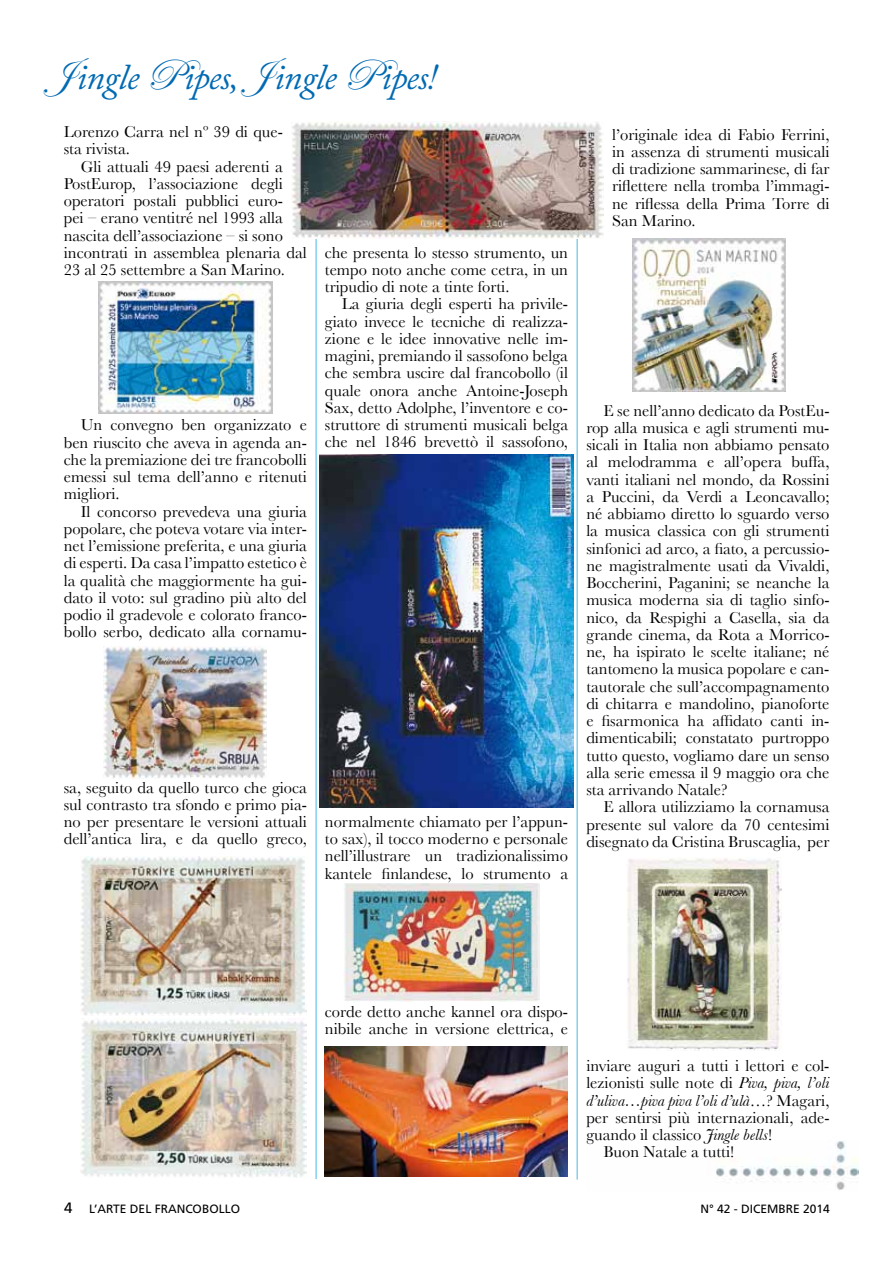
<style>
.page{position:relative;width:893px;height:1263px;background:#fff}
.page>*{position:absolute;margin:0;border:0;box-sizing:border-box;transform-origin:0 0}
.t1{font:italic 36px "Adobe Caslon Pro";letter-spacing:-.025em;color:#006ab3}
.t2{font:16.5px/17.2px "Baskerville";color:#000;text-align:justify}
.t3{font:italic 16.5px "Baskerville";color:#000}
.t4{font:12px "Frutiger";color:#000}
.s1{font-family:"Edwardian Script ITC";font-style:normal;font-size:45px}
.s2{font-style:italic}
.s3{font-style:normal}
.s4{font-size:15px}
</style>
<div class="page">
<hr style="left:315px;top:129px;width:2px;height:1050px;background:#84d0f0">
<hr style="left:576px;top:129px;width:2px;height:1050px;background:#84d0f0">
<img style="left:716px;top:1141px;width:142px;height:49px">
<img style="left:632px;top:238px;width:153px;height:153px">
<img style="left:104px;top:647px;width:163px;height:131px">
<img style="left:80px;top:856px;width:227px;height:159px">
<img style="left:81px;top:1018px;width:226px;height:160px">
<img style="left:626px;top:858px;width:156px;height:192px">
<img style="left:320px;top:454px;width:253px;height:354px">
<img style="left:343px;top:883px;width:197px;height:118px">
<img style="left:291px;top:121px;width:313px;height:117px">
<img style="left:98px;top:282px;width:174px;height:131px">
<img style="left:324px;top:1046px;width:244px;height:131px">
<h1 class="t1" style="left:47px;top:55px;width:392px"><span class="s1">J</span>ingle <span class="s1">P</span>ipes, <span class="s1">J</span>ingle <span class="s1">P</span>ipes!</h1>
<p class="t2" style="left:64px;top:123px;width:221px">Lorenzo Carra nel nº 39 di que&shy;sta rivista.</p>
<p class="t2" style="left:64px;top:157px;width:245px;text-align:left;text-indent:17px">Gli attuali 49 paesi aderenti a PostEurop, l’associazione degli operatori postali pubblici euro&shy;pei – erano ventitré nel 1993 alla nascita dell’associazione – si sono incontrati in assemblea plenaria dal 23 al 25 settembre a San Marino.</p>
<p class="t2" style="left:64px;top:416px;width:245px;text-indent:17px">Un convegno ben organizzato e ben riuscito che aveva in agenda an&shy;che la premiazione dei tre francobolli emessi sul tema dell’anno e ritenuti migliori.</p>
<p class="t2" style="left:64px;top:502px;width:245px;text-indent:17px">Il concorso prevedeva una giuria popolare, che poteva votare via inter&shy;net l’emissione preferita, e una giuria di esperti. Da casa l’impatto estetico è la qualità che maggiormente ha gui&shy;dato il voto: sul gradino più alto del podio il gradevole e colorato franco&shy;bollo serbo, dedicato alla cornamu-</p>
<p class="t2" style="left:325px;top:244px;width:245px">che presenta lo stesso strumento, un tempo noto anche come cetra, in un tripudio di note a tinte forti.</p>
<p class="t2" style="left:325px;top:295px;width:245px;text-indent:17px">La giuria degli esperti ha privile&shy;giato invece le tecniche di realizza&shy;zione e le idee innovative nelle im&shy;magini, premiando il sassofono belga che sembra uscire dal francobollo (il quale onora anche Antoine-Joseph Sax, detto Adolphe, l’inventore e co&shy;struttore di strumenti musicali belga che nel 1846 brevettò il sassofono,</p>
<p class="t2" style="left:64px;top:778px;width:245px">sa, seguito da quello turco che gioca sul contrasto tra sfondo e primo pia&shy;no per presentare le versioni attuali dell’antica lira, e da quello greco,</p>
<p class="t2" style="left:325px;top:813px;width:245px">normalmente chiamato per l’appun&shy;to sax), il tocco moderno e personale nell’illustrare un tradizionalissimo kantele finlandese, lo strumento a</p>
<p class="t2" style="left:612px;top:126px;width:219px">l’originale idea di Fabio Ferrini, in assenza di strumenti musicali di tradizione sammarinese, di far riflettere nella tromba l’immagi&shy;ne riflessa della Prima Torre di San Marino.</p>
<p class="t2" style="left:586px;top:401px;width:245px;text-indent:17px">E se nell’anno dedicato da PostEu&shy;rop alla musica e agli strumenti mu&shy;sicali in Italia non abbiamo pensato al melodramma e all’opera buffa, vanti italiani nel mondo, da Rossini a Puccini, da Verdi a Leoncavallo; né abbiamo diretto lo sguardo verso la musica classica con gli strumenti sinfonici ad arco, a fiato, a percussio&shy;ne magistralmente usati da Vivaldi, Boccherini, Paganini; se neanche la musica moderna sia di taglio sinfo&shy;nico, da Respighi a Casella, sia da grande cinema, da Rota a Morrico&shy;ne, ha ispirato le scelte italiane; né tantomeno la musica popolare e can&shy;tautorale che sull’accompagnamento di chitarra e mandolino, pianoforte e fisarmonica ha affidato canti in&shy;dimenticabili; constatato purtroppo tutto questo, vogliamo dare un senso alla serie emessa il 9 maggio ora che sta arrivando Natale?</p>
<p class="t2" style="left:586px;top:798px;width:245px;text-indent:17px">E allora utilizziamo la cornamusa presente sul valore da 70 centesimi disegnato da Cristina Bruscaglia, per</p>
<p class="t2" style="left:325px;top:1002px;width:245px">corde detto anche kannel ora dispo&shy;nibile anche in versione elettrica, e</p>
<p class="t2" style="left:586px;top:1057px;width:245px">inviare auguri a tutti i lettori e col-</p>
<p class="t2" style="left:586px;top:1074px;width:245px">lezionisti sulle note di <span class="s2">Piva, piva, l’oli</span></p>
<p class="t3" style="left:586px;top:1090px;width:245px">d’uliva…piva piva l’oli d’ulà<span class="s3">…? Magari,</span></p>
<p class="t2" style="left:586px;top:1109px;width:245px">per sentirsi più internazionali, ade-</p>
<p class="t2" style="left:586px;top:1126px;width:187px">guando il classico <span class="s2">Jingle bells</span>!</p>
<p class="t2" style="left:603px;top:1143px;width:132px">Buon Natale a tutti!</p>
<p class="t4" style="left:64px;top:1202px;width:177px"><span class="s4">4</span> L’ARTE DEL FRANCOBOLLO</p>
<p class="t4" style="left:700px;top:1201px;width:131px">N° 42 - DICEMBRE 2014</p>
</div>
